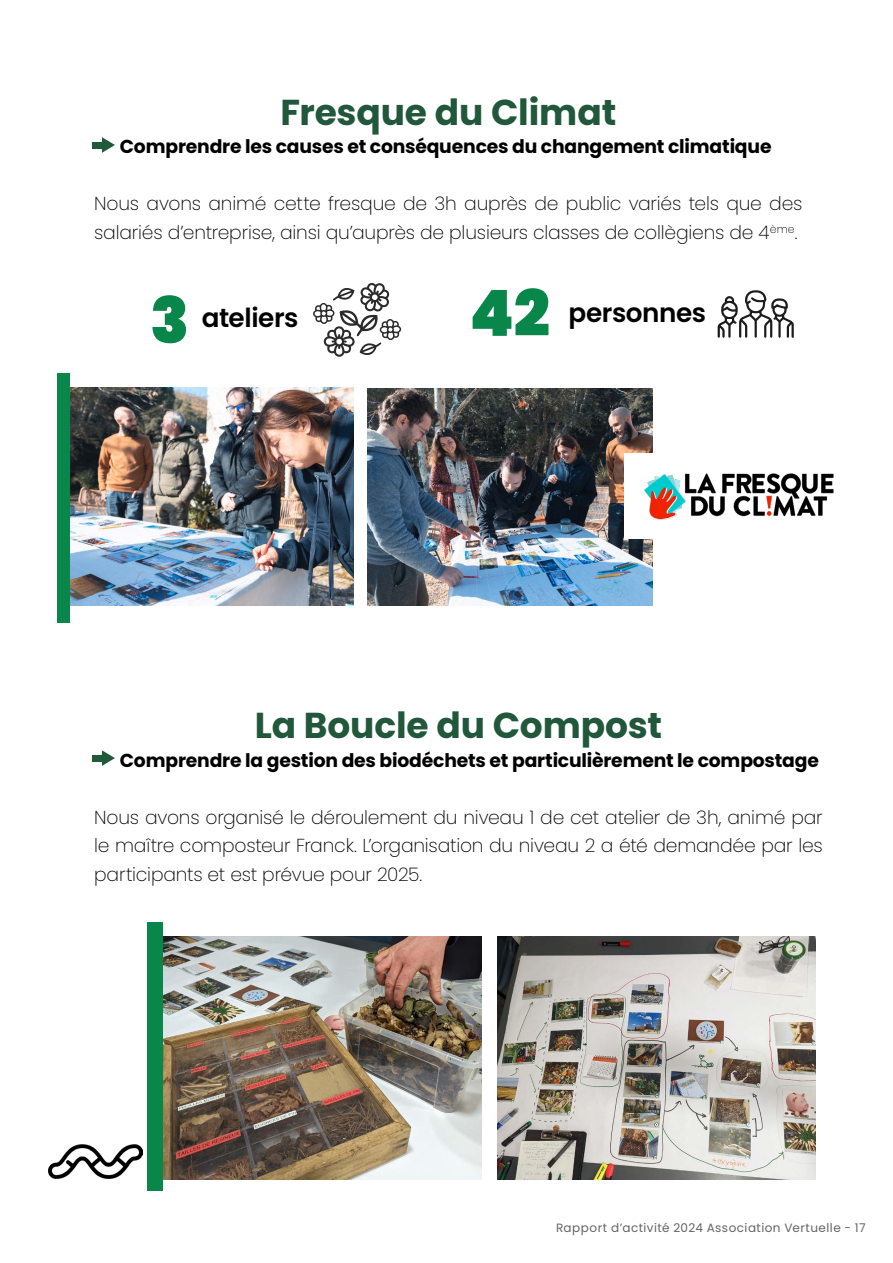
<style>
.page{position:relative;width:893px;height:1263px;background:#fff}
.page>*{position:absolute;margin:0;border:0;box-sizing:border-box;transform-origin:0 0}
.t1{font:900 63.75px "Poppins";color:#09874a}
.t2{font:700 36px "Poppins";letter-spacing:-.005em;color:#21573b}
.t3{font:600 26.25px "Poppins";letter-spacing:-.015em;color:#000}
.t4{font:200 18.75px/28.5px "Poppins";letter-spacing:-.01em;color:#000}
.t5{font:700 18.75px "Poppins";letter-spacing:-.01em;color:#000}
.t6{font:12px "Poppins";letter-spacing:.04em;color:#646464}
</style>
<div class="page">
<img style="left:368px;top:388px;width:285px;height:218px">
<img style="left:497px;top:936px;width:318px;height:243px">
<img style="left:69px;top:388px;width:284px;height:218px">
<img style="left:163px;top:936px;width:318px;height:243px">
<div style="left:624px;top:453px;width:236px;height:85px;background:#fff"></div>
<img style="left:626px;top:429px;width:208px;height:135px">
<div style="left:57px;top:374px;width:12px;height:249px;background:#09874a"></div>
<div style="left:147px;top:923px;width:16px;height:268px;background:#09874a"></div>
<div style="left:92px;top:142px;width:11px;height:6px;background:#21593b"></div>
<svg style="left:102px;top:137px;width:13px;height:16px"></svg>
<div style="left:92px;top:755px;width:11px;height:6px;background:#21593b"></div>
<svg style="left:102px;top:750px;width:13px;height:16px"></svg>
<svg style="left:718px;top:290px;width:76px;height:48px"></svg>
<svg style="left:313px;top:283px;width:88px;height:74px"></svg>
<img style="left:48px;top:1144px;width:94px;height:35px">
<h2 class="t2" style="left:280px;top:91px;width:337px">Fresque du Climat</h2>
<p class="t5" style="left:120px;top:136px;width:653px">Comprendre les causes et conséquences du changement climatique</p>
<p class="t4" style="left:94px;top:190px;width:710px">Nous avons animé cette fresque de 3h auprès de public variés tels que des salariés d’entreprise, ainsi qu’auprès de plusieurs classes de collègiens de 4<sup>ème</sup>.</p>
<h1 class="t1" style="left:150px;top:284px;width:41px">3</h1>
<h3 class="t3" style="left:202px;top:303px;width:98px">ateliers</h3>
<h1 class="t1" style="left:469px;top:277px;width:82px">42</h1>
<h3 class="t3" style="left:568px;top:297px;width:139px">personnes</h3>
<h2 class="t2" style="left:255px;top:705px;width:409px">La Boucle du Compost</h2>
<p class="t5" style="left:120px;top:749px;width:700px">Comprendre la gestion des biodéchets et particulièrement le compostage</p>
<p class="t4" style="left:94px;top:803px;width:730px;text-align:justify">Nous avons organisé le déroulement du niveau 1 de cet atelier de 3h, animé par le maître composteur Franck. L’organisation du niveau 2 a été demandée par les participants et est prévue pour 2025.</p>
<p class="t6" style="left:556px;top:1220px;width:311px">Rapport d’activité 2024 Association Vertuelle - 17</p>
</div>
